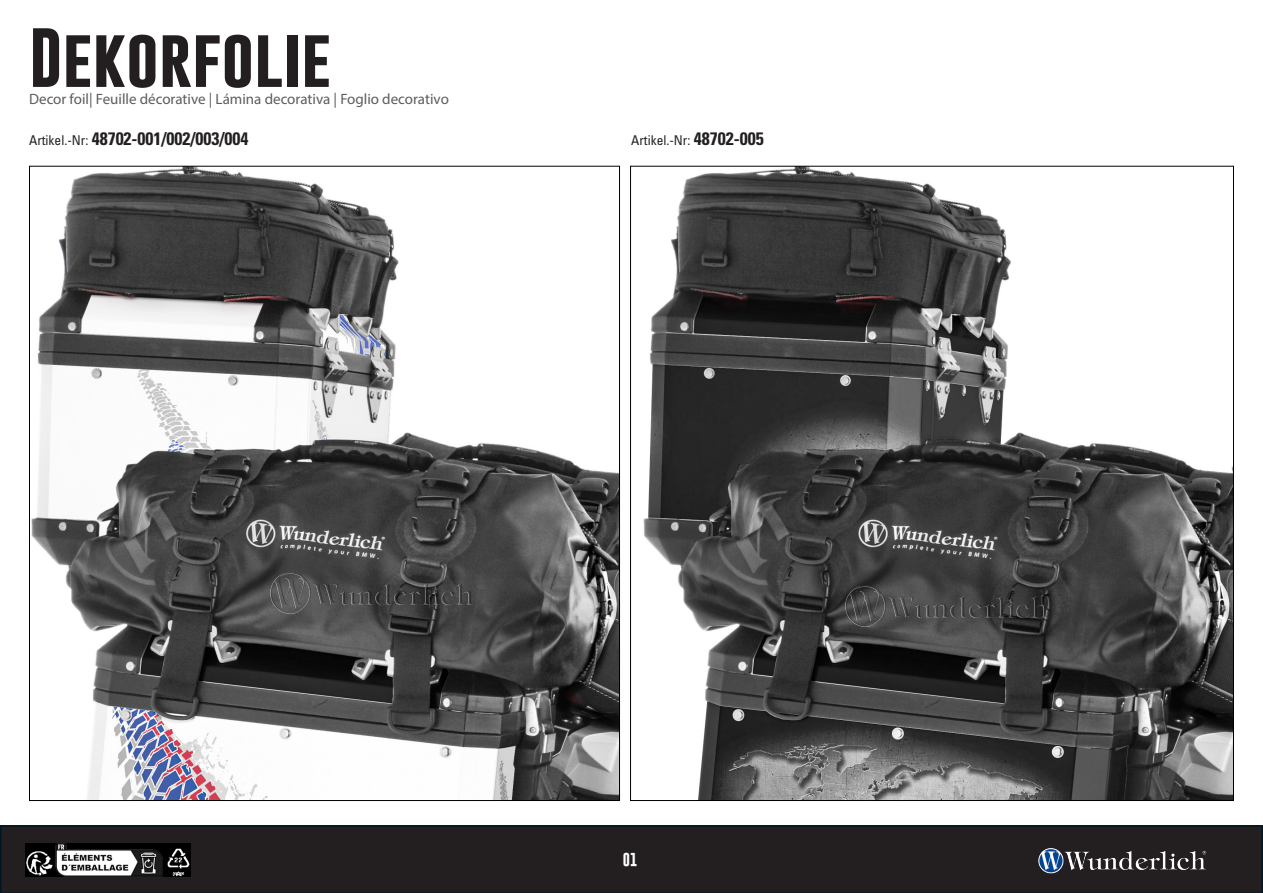
<style>
.page{position:relative;width:1263px;height:893px;background:#fff}
.page>*{position:absolute;margin:0;border:0;box-sizing:border-box;transform-origin:0 0}
.t1{font:700 60px "Gobold";color:#231f20}
.t2{font:700 condensed 18px "Univers LT Std";color:#231f20}
.t3{font:15px "Myriad Pro";color:#5e5c5c}
.t4{font:condensed 13.5px "Univers LT Std";color:#231f20}
.t5{font:700 13.5px "Gobold";color:#fff}
.s1{font-weight:400;font-size:13.5px}
.s2{font-weight:700;font-size:18px}
</style>
<div class="page">
<img style="left:643px;top:168px;width:589px;height:631px">
<img style="left:31px;top:168px;width:587px;height:631px">
<div style="left:0;top:825px;width:1263px;height:68px;background:#231f20"></div>
<img style="left:26px;top:843px;width:164px;height:34px">
<img style="left:1035px;top:825px;width:217px;height:68px">
<img style="left:271px;top:573px;width:206px;height:40px">
<img style="left:846px;top:585px;width:206px;height:41px">
<p class="t1" style="left:29px;top:19px;width:303px">Dekorfolie</p>
<p class="t3" style="left:29px;top:90px;width:421px">Decor foil| Feuille décorative | Lámina decorativa | Foglio decorativo</p>
<p class="t2" style="left:29px;top:128px;width:221px"><span class="s1">Artikel.-Nr:</span> 48702-001/002/003/004</p>
<p class="t4" style="left:631px;top:132px;width:134px">Artikel.-Nr: <span class="s2">48702-005</span></p>
<p class="t5" style="left:623px;top:851px;width:16px">01</p>
</div>
